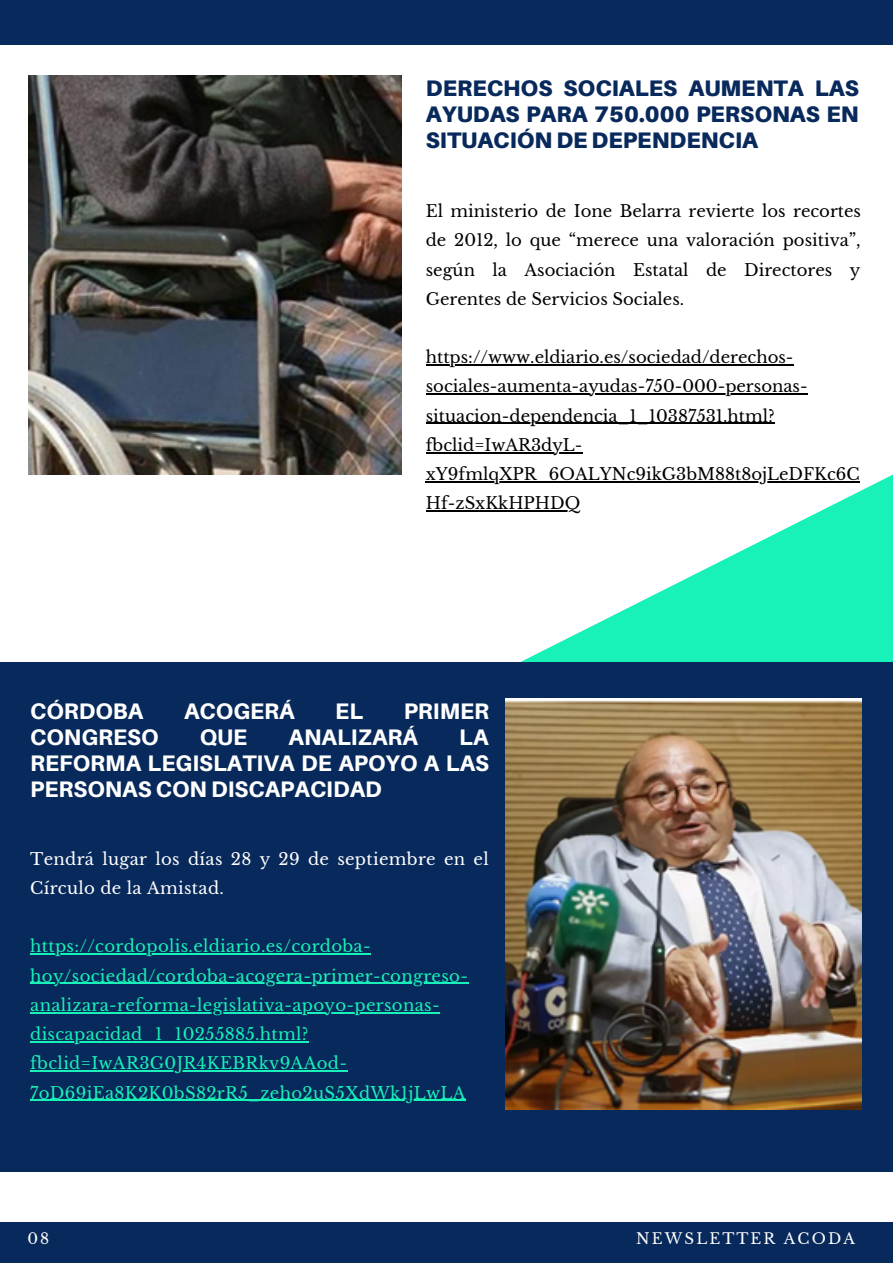
<style>
.page{position:relative;width:893px;height:1264px;background:#fff}
.page>*{position:absolute;margin:0;border:0;box-sizing:border-box;transform-origin:0 0}
.t1{font:800 22.5px/25.8px "Aileron";color:#fff;text-align:justify}
.t2{font:900 22.5px/25.8px "Aileron";color:#08295b;text-align:justify}
.t3{font:16.5px/29.2px "Libre Baskerville";color:#000;text-align:justify}
.t4{font:16.5px/29.2px "Libre Baskerville";letter-spacing:.02em;color:#18f1b7}
.t5{font:16.5px/29.2px "Libre Baskerville";letter-spacing:.02em;color:#fff}
.t6{font:15px "Libre Baskerville";letter-spacing:.14em;color:#fff}
</style>
<div class="page">
<svg style="left:446px;top:422px;width:446px;height:240px"></svg>
<div style="left:0;top:662px;width:892px;height:509px;background:#08295b"></div>
<div style="left:0;top:1222px;width:892px;height:40px;background:#08295b"></div>
<div style="left:0;top:0;width:892px;height:45px;background:#08295b"></div>
<img style="left:29px;top:76px;width:372px;height:399px">
<img style="left:505px;top:698px;width:356px;height:411px">
<hr style="left:426px;top:364px;width:367px;height:1px;background:#000">
<hr style="left:426px;top:393px;width:381px;height:2px;background:#000">
<hr style="left:426px;top:423px;width:348px;height:1px;background:#000">
<hr style="left:426px;top:452px;width:156px;height:1px;background:#000">
<hr style="left:426px;top:481px;width:433px;height:1px;background:#000">
<hr style="left:426px;top:510px;width:154px;height:1px;background:#000">
<hr style="left:30px;top:953px;width:341px;height:1px;background:#18f1b7">
<hr style="left:30px;top:982px;width:438px;height:1px;background:#18f1b7">
<hr style="left:30px;top:1012px;width:410px;height:1px;background:#18f1b7">
<hr style="left:30px;top:1041px;width:279px;height:1px;background:#18f1b7">
<hr style="left:30px;top:1070px;width:317px;height:1px;background:#18f1b7">
<hr style="left:30px;top:1099px;width:436px;height:1px;background:#18f1b7">
<p class="t2" style="left:426px;top:75px;width:434px">DERECHOS SOCIALES AUMENTA LAS AYUDAS PARA 750.000 PERSONAS EN SITUACIÓN DE DEPENDENCIA</p>
<p class="t3" style="left:426px;top:197px;width:436px">El ministerio de Ione Belarra revierte los recortes de 2012, lo que “merece una valoración positiva”, según la Asociación Estatal de Directores y Gerentes de Servicios Sociales.</p>
<p class="t3" style="left:426px;top:343px;width:435px;text-align:left">https://www.eldiario.es/sociedad/derechos&shy;sociales-aumenta-ayudas-750-000-personas&shy;situacion-dependencia_1_10387531.html? fbclid=IwAR3dyL&shy;xY9fmlqXPR_6OALYNc9ikG3bM88t8ojLeDFKc6C Hf-zSxKkHPHDQ</p>
<p class="t1" style="left:30px;top:698px;width:115px">CÓRDOBA</p>
<p class="t1" style="left:184px;top:698px;width:112px">ACOGERÁ</p>
<p class="t1" style="left:335px;top:698px;width:29px">EL</p>
<p class="t1" style="left:403px;top:698px;width:87px">PRIMER</p>
<p class="t1" style="left:30px;top:723px;width:130px">CONGRESO</p>
<p class="t1" style="left:200px;top:723px;width:49px">QUE</p>
<p class="t1" style="left:288px;top:723px;width:131px">ANALIZARÁ</p>
<p class="t1" style="left:30px;top:723px;width:460px;text-indent:429px">LA REFORMA LEGISLATIVA DE APOYO A LAS PERSONAS CON DISCAPACIDAD</p>
<p class="t5" style="left:30px;top:844px;width:460px">Tendrá lugar los días 28 y 29 de septiembre en el<br>Círculo de la Amistad.</p>
<p class="t4" style="left:30px;top:932px;width:439px">https://cordopolis.eldiario.es/cordoba&shy;hoy/sociedad/cordoba-acogera-primer-congreso&shy;analizara-reforma-legislativa-apoyo-personas&shy;discapacidad_1_10255885.html? fbclid=IwAR3G0JR4KEBRkv9AAod-7oD69iEa8K2K0bS82rR5_zeho2uS5XdWk1jLwLA</p>
<p class="t6" style="left:27px;top:1229px;width:23px">08</p>
<p class="t6" style="left:636px;top:1229px;width:220px">NEWSLETTER ACODA</p>
</div>
